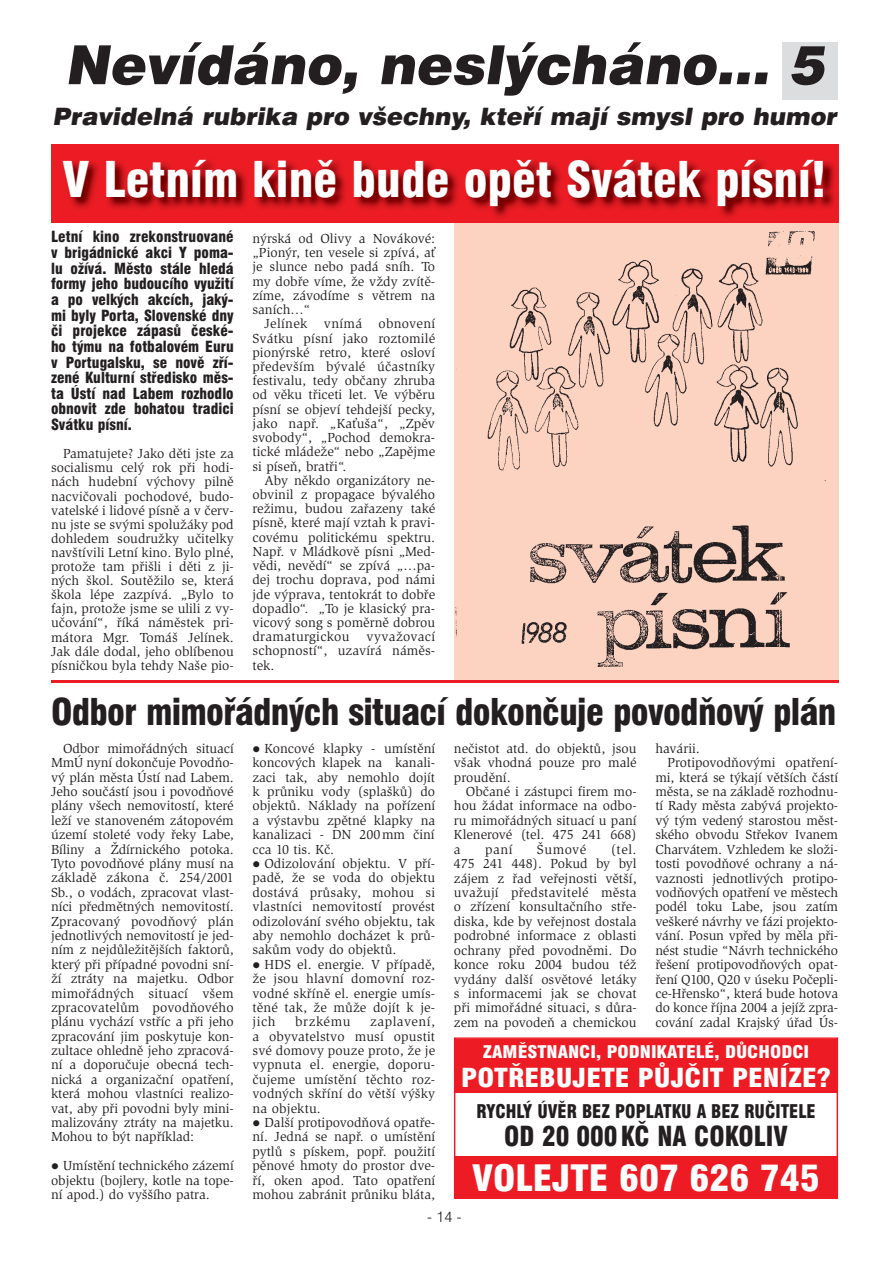
<style>
.page{position:relative;width:893px;height:1263px;background:#fff}
.page>*{position:absolute;margin:0;border:0;box-sizing:border-box;transform-origin:0 0}
.t1{font:italic 54px "Swiss 721 AT Black";color:#231f20}
.t2{font:condensed 48px "Swiss 721 AT Black";color:#fff}
.t3{font:condensed 36px "Swiss 721 AT Black";letter-spacing:-.02em;color:#231f20}
.t4{font:condensed 35.4px "Swiss 721 AT Black";color:#fff;scale:1.06 1}
.t5{font:condensed 27px "Swiss 721 AT Black";color:#231f20;scale:.95 1}
.t6{font:condensed 25.5px "Swiss 721 AT Black";color:#fff;scale:1.11 1}
.t7{font:italic 24px "Swiss 721 AT Black";color:#231f20}
.t8{font:condensed 18.45px "Swiss 721 AT Black";color:#231f20;scale:.95 1}
.t9{font:condensed 16.95px "Swiss 721 AT Black";color:#fff;scale:1.11 1}
.t10{font:condensed 15px/15.6px "Swiss 721 AT Black";color:#231f20;text-align:justify}
.t11{font:15px "Swiss 721 AT Light";color:#231f20}
.t12{font:13.5px/14.4px "Slimbach CE";letter-spacing:-.005em;color:#231f20;text-align:justify}
.t13{font:13.5px "Slimbach CE";letter-spacing:.04em;color:#231f20}
</style>
<div class="page">
<img style="left:454px;top:223px;width:384px;height:457px">
<div style="left:782px;top:44px;width:56px;height:56px;background:#dcddde"></div>
<div style="left:51px;top:144px;width:787px;height:79px;background:#ed1c24"></div>
<img style="left:64px;top:160px;width:771px;height:58px">
<hr style="left:51px;top:680px;width:787px;height:3px;background:#ed1c24">
<svg style="left:454px;top:1037px;width:384px;height:162px;fill:#ed1c24"></svg>
<h1 class="t1" style="left:65px;top:45px;width:760px">Nevídáno, neslýcháno... 5</h1>
<h3 class="t7" style="left:53px;top:108px;width:785px">Pravidelná rubrika pro všechny, kteří mají smysl pro humor</h3>
<h2 class="t2" style="left:62px;top:163px;width:766px">V Letním kině bude opět Svátek písní!</h2>
<p class="t10" style="left:51px;top:231px;width:184px">Letní kino zrekonstruované v brigádnické akci Y poma&shy;lu ožívá. Město stále hledá formy jeho budoucího využití a po velkých akcích, jaký&shy;mi byly Porta, Slovenské dny či projekce zápasů české&shy;ho týmu na fotbalovém Euru v Portugalsku, se nově zří&shy;zené Kulturní středisko měs&shy;ta Ústí nad Labem rozhodlo obnovit zde bohatou tradici Svátku písní.</p>
<p class="t12" style="left:51px;top:448px;width:184px;text-indent:12px">Pamatujete? Jako děti jste za socialismu celý rok při hodi&shy;nách hudební výchovy pilně nacvičovali pochodové, budo&shy;vatelské i lidové písně a v červ&shy;nu jste se svými spolužáky pod dohledem soudružky učitelky navštívili Letní kino. Bylo plné, protože tam přišli i děti z ji&shy;ných škol. Soutěžilo se, která škola lépe zazpívá. „Bylo to fajn, protože jsme se ulili z vy&shy;učování“, říká náměstek pri&shy;mátora Mgr. Tomáš Jelínek.<br>Jak dále dodal, jeho oblíbenou písničkou byla tehdy Naše pio-</p>
<p class="t12" style="left:252px;top:233px;width:184px">nýrská od Olivy a Novákové: „Pionýr, ten vesele si zpívá, ať je slunce nebo padá sníh. To my dobře víme, že vždy zvítě&shy;zíme, závodíme s větrem na saních…“</p>
<p class="t12" style="left:252px;top:318px;width:184px;text-indent:12px">Jelínek vnímá obnovení Svátku písní jako roztomilé pionýrské retro, které osloví především bývalé účastníky festivalu, tedy občany zhruba od věku třiceti let. Ve výběru písní se objeví tehdejší pecky, jako např. „Kaťuša“, „Zpěv svobody“, „Pochod demokra&shy;tické mládeže“ nebo „Zapějme si píseň, bratři“.</p>
<p class="t12" style="left:252px;top:474px;width:184px;text-indent:12px">Aby někdo organizátory ne&shy;obvinil z propagace bývalého režimu, budou zařazeny také písně, které mají vztah k pravi&shy;covému politickému spektru.<br>Např. v Mládkově písni „Med&shy;vědi, nevědí“ se zpívá „…pa&shy;dej trochu doprava, pod námi jde výprava, tentokrát to dobře dopadlo“. „To je klasický pra&shy;vicový song s poměrně dobrou dramaturgickou</p>
<p class="t12" style="left:252px;top:631px;width:184px;text-indent:114px">vyvažovací schopností“, uzavírá náměs&shy;tek.</p>
<h3 class="t3" style="left:51px;top:699px;width:786px">Odbor mimořádných situací dokončuje povodňový plán</h3>
<p class="t12" style="left:252px;top:742px;width:184px;text-indent:12px">Koncové klapky - umístění koncových klapek na kanali&shy;zaci tak, aby nemohlo dojít k průniku vody (splašků) do objektů. Náklady na pořízení a výstavbu zpětné klapky na kanalizaci - DN 200 mm činí cca 10 tis. Kč.</p>
<p class="t12" style="left:252px;top:858px;width:184px;text-indent:12px">Odizolování objektu. V pří&shy;padě, že se voda do objektu dostává průsaky, mohou si vlastníci nemovitostí provést odizolování svého objektu, tak aby nemohlo docházet k prů&shy;sakům vody do objektů.</p>
<p class="t12" style="left:252px;top:958px;width:184px;text-indent:12px">HDS el. energie. V případě, že jsou hlavní domovní roz&shy;vodné skříně el. energie umís&shy;těné tak, že může dojít k je&shy;jich</p>
<p class="t12" style="left:655px;top:742px;width:46px">havárii.</p>
<p class="t12" style="left:667px;top:757px;width:172px">Protipovodňovými opatření-</p>
<p class="t12" style="left:655px;top:771px;width:184px">mi, která se týkají větších částí</p>
<p class="t12" style="left:655px;top:786px;width:184px">města, se na základě rozhodnu-</p>
<p class="t12" style="left:655px;top:800px;width:184px">tí Rady města zabývá projekto-</p>
<p class="t12" style="left:655px;top:814px;width:184px">vý tým vedený starostou měst-</p>
<p class="t12" style="left:655px;top:829px;width:184px">ského obvodu Střekov Ivanem</p>
<p class="t12" style="left:655px;top:843px;width:184px">Charvátem. Vzhledem ke složi-</p>
<p class="t12" style="left:655px;top:858px;width:184px">tosti povodňové ochrany a ná-</p>
<p class="t12" style="left:655px;top:872px;width:184px">vaznosti jednotlivých protipo-</p>
<p class="t12" style="left:655px;top:887px;width:184px">vodňových opatření ve městech</p>
<p class="t12" style="left:655px;top:901px;width:184px">podél toku Labe, jsou zatím</p>
<p class="t12" style="left:655px;top:915px;width:184px">veškeré návrhy ve fázi projekto-</p>
<p class="t12" style="left:655px;top:930px;width:184px">vání. Posun vpřed by měla při-</p>
<p class="t12" style="left:655px;top:944px;width:184px">nést studie “Návrh technického</p>
<p class="t12" style="left:655px;top:959px;width:184px">řešení protipovodňových opat-</p>
<p class="t12" style="left:655px;top:973px;width:184px">ření Q100, Q20 v úseku Počepli-</p>
<p class="t12" style="left:655px;top:988px;width:184px">ce-Hřensko“, která bude hotova</p>
<p class="t12" style="left:655px;top:1002px;width:184px">do konce října 2004 a jejíž zpra-</p>
<p class="t12" style="left:655px;top:1016px;width:184px">cování zadal Krajský úřad Ús-</p>
<p class="t9" style="left:483px;top:1045px;width:295px">ZAMĚSTNANCI, PODNIKATELÉ, DŮCHODCI</p>
<h3 class="t6" style="left:461px;top:1069px;width:334px">POTŘEBUJETE PŮJČIT PENÍZE?</h3>
<h3 class="t8" style="left:476px;top:1105px;width:358px">RYCHLÝ ÚVĚR BEZ POPLATKU A BEZ RUČITELE</h3>
<h3 class="t5" style="left:504px;top:1126px;width:300px">OD 20 000 KČ NA COKOLIV</h3>
<h3 class="t4" style="left:472px;top:1166px;width:329px">VOLEJTE 607 626 745</h3>
<p class="t12" style="left:51px;top:742px;width:184px;text-indent:12px">Odbor mimořádných situací MmÚ nyní dokončuje Povodňo&shy;vý plán města Ústí nad Labem.<br>Jeho součástí jsou i povodňové plány všech nemovitostí, které leží ve stanoveném zátopovém území stoleté vody řeky Labe, Bíliny a Ždírnického potoka.<br>Tyto povodňové plány musí na základě zákona č. 254/2001<br>Sb., o vodách, zpracovat vlast&shy;níci předmětných nemovitostí.<br>Zpracovaný povodňový plán jednotlivých nemovitostí je jed&shy;ním z nejdůležitějších faktorů, který při případné povodni sní&shy;ží ztráty na majetku. Odbor mimořádných situací všem zpracovatelům povodňového plánu vychází vstříc a při jeho zpracování jim poskytuje kon&shy;zultace ohledně jeho zpracová&shy;ní a doporučuje obecná tech&shy;nická a organizační opatření, která mohou vlastníci realizo&shy;vat, aby při povodni byly mini&shy;malizovány ztráty na majetku.<br>Mohou to být například:</p>
<p class="t12" style="left:51px;top:1160px;width:184px;text-indent:12px">Umístění technického zázemí objektu (bojlery, kotle na tope&shy;ní apod.) do vyššího patra.</p>
<p class="t12" style="left:454px;top:742px;width:184px">nečistot atd. do objektů, jsou však vhodná pouze pro malé proudění.</p>
<p class="t12" style="left:454px;top:786px;width:184px;text-indent:12px">Občané i zástupci firem mo&shy;hou žádat informace na odbo&shy;ru mimořádných situací u paní Klenerové (tel. 475 241 668) a</p>
<p class="t12" style="left:485px;top:843px;width:29px">paní</p>
<p class="t12" style="left:537px;top:843px;width:51px">Šumové</p>
<p class="t12" style="left:454px;top:843px;width:184px;text-indent:157px">(tel.<br>475 241 448). Pokud by byl zájem z řad veřejnosti větší, uvažují představitelé města o zřízení konsultačního stře&shy;diska, kde by veřejnost dostala podrobné informace z oblasti ochrany před povodněmi. Do konce roku 2004 budou též vydány další osvětové letáky s informacemi jak se chovat při mimořádné situaci, s důra&shy;zem na povodeň a chemickou</p>
<p class="t12" style="left:252px;top:1016px;width:184px;text-indent:118px">zaplavení, a obyvatelstvo musí opustit své domovy pouze proto, že je vypnuta el. energie, doporu&shy;čujeme umístění těchto roz&shy;vodných skříní do větší výšky na objektu.</p>
<p class="t12" style="left:252px;top:1117px;width:184px;text-indent:12px">Další protipovodňová opatře&shy;ní. Jedná se např. o umístění pytlů s pískem, popř. použití pěnové hmoty do prostor dve&shy;ří, oken apod. Tato opatření mohou zabránit průniku bláta,</p>
<p class="t13" style="left:295px;top:1017px;width:57px">brzkému</p>
<p class="t11" style="left:427px;top:1211px;width:36px">- 14 -</p>
</div>
